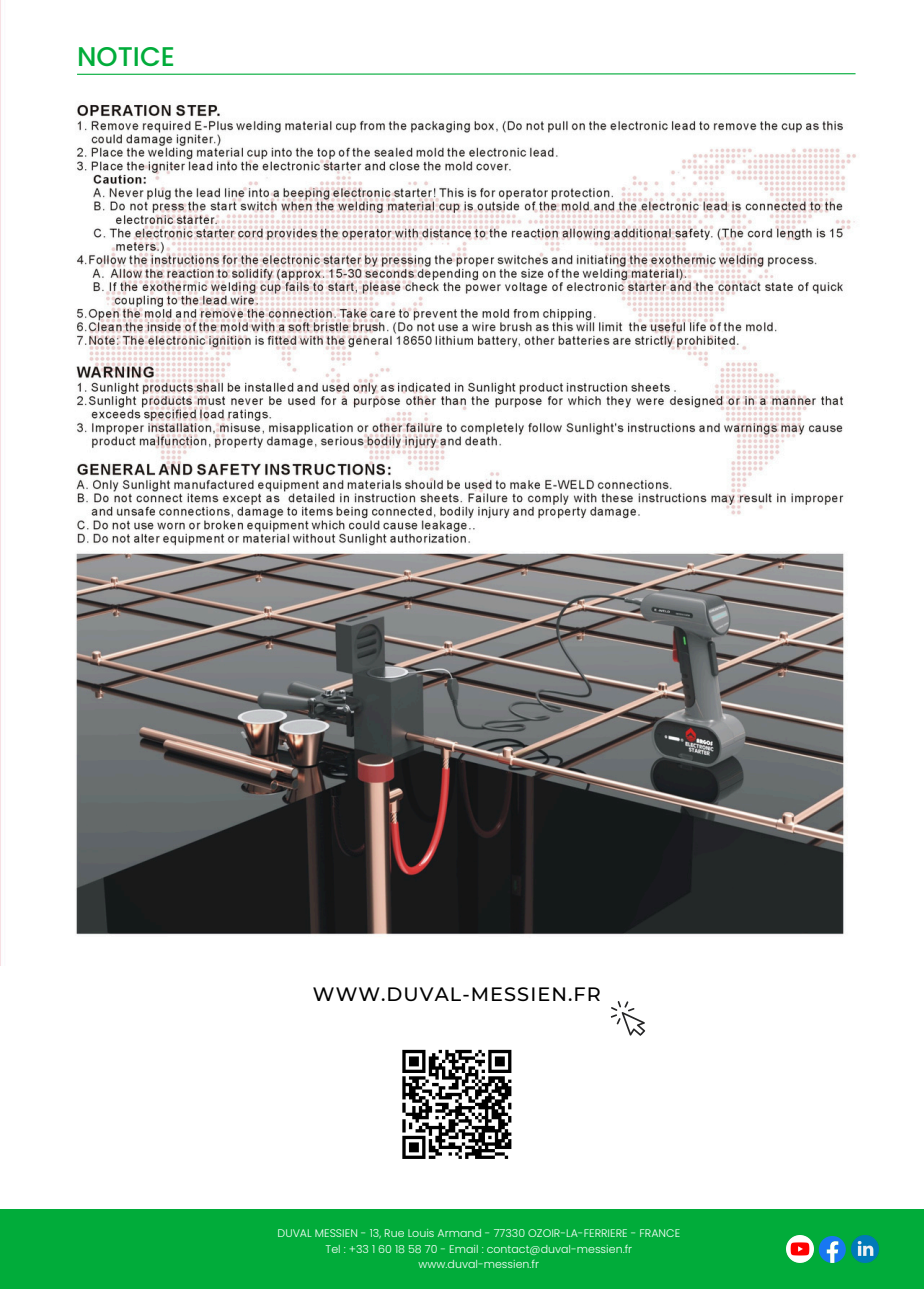
<style>
.page{position:relative;width:924px;height:1289px;background:#fff}
.page>*{position:absolute;margin:0;border:0;box-sizing:border-box;transform-origin:0 0}
.t1{font:500 27px "Poppins";color:#01ac3a}
.t2{font:500 19.2px "Montserrat";letter-spacing:.055em;color:#000}
.t3{font:300 11.1px "Poppins";color:#fff}
</style>
<div class="page">
<img style="left:0;top:0;width:856px;height:965px">
<div style="left:65px;top:16px;width:198px;height:83px;background:#fff"></div>
<div style="left:0;top:1208px;width:924px;height:80px;background:#01ac3a"></div>
<img style="left:786px;top:1235px;width:27px;height:27px">
<svg style="left:818px;top:1236px;width:27px;height:26px"></svg>
<img style="left:851px;top:1235px;width:27px;height:27px">
<svg style="left:610px;top:1001px;width:36px;height:35px"></svg>
<svg style="left:77px;top:73px;width:779px;height:2px;background:#6fcf8f"></svg>
<svg style="left:402px;top:1049px;width:110px;height:110px"></svg>
<p class="t1" style="left:77px;top:38px;width:100px">NOTICE</p>
<p class="t2" style="left:313px;top:982px;width:289px">WWW.DUVAL-MESSIEN.FR</p>
<p class="t3" style="left:277px;top:1225px;width:404px">DUVAL MESSIEN - 13, Rue Louis Armand - 77330 OZOIR-LA-FERRIERE - FRANCE</p>
<p class="t3" style="left:325px;top:1240px;width:308px">Tel : +33 1 60 18 58 70 - Email : contact@duval-messien.fr</p>
<p class="t3" style="left:418px;top:1255px;width:122px">www.duval-messien.fr</p>
</div>
